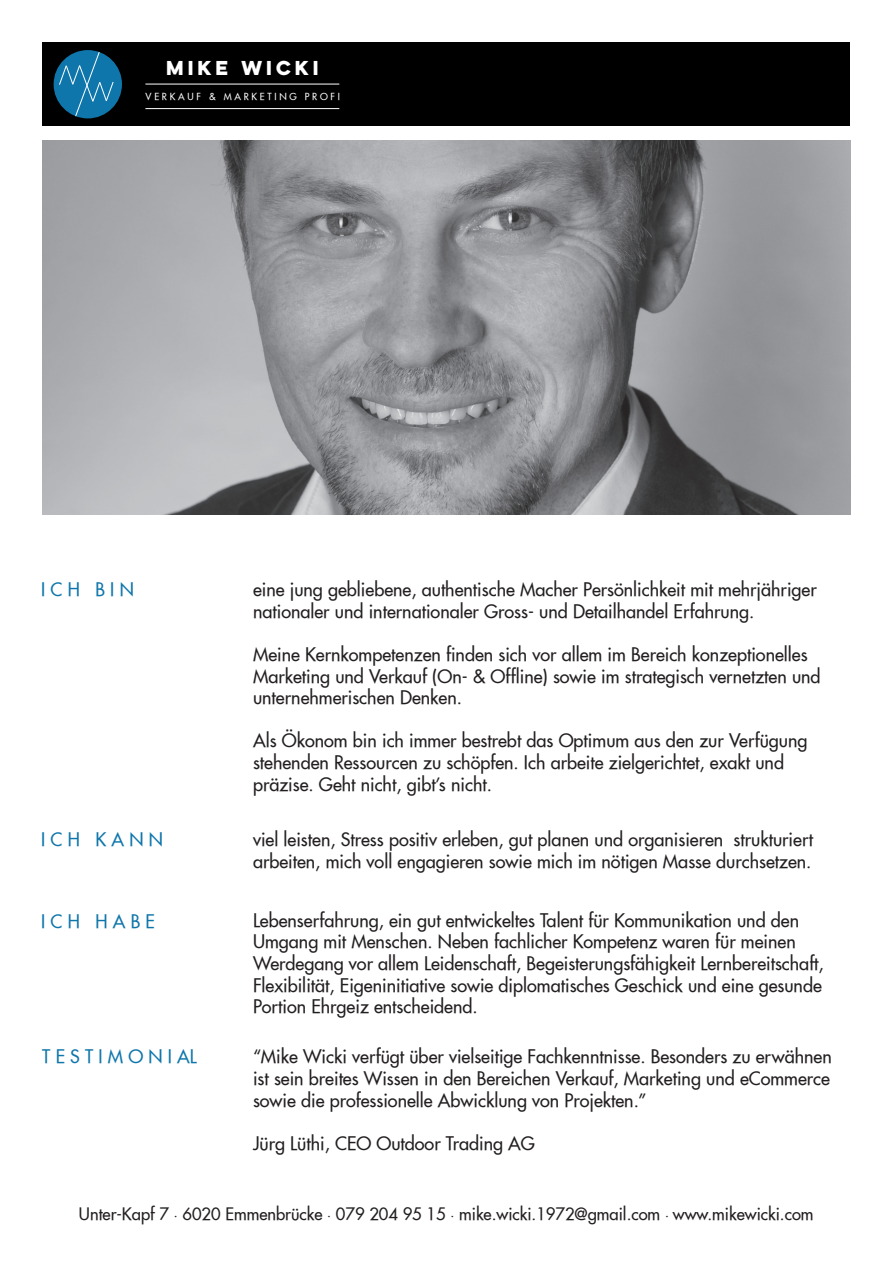
<style>
.page{position:relative;width:893px;height:1263px;background:#fff}
.page>*{position:absolute;margin:0;border:0;box-sizing:border-box;transform-origin:0 0}
.t1{font:18px/21.6px "Futura Extended";color:#231f20}
.t2{font:18px "Futura Extended";color:#0f76ab}
.t3{font:700 18px "Lulo Clean One";color:#fff}
.t4{font:16.5px "Futura Extended";color:#231f20}
.t5{font:9.45px "Futura Extended";color:#fff}
.s1{font-size:13.5px}
</style>
<div class="page">
<img style="left:43px;top:140px;width:807px;height:374px">
<div style="left:43px;top:43px;width:807px;height:83px;background:#000"></div>
<div style="left:54px;top:50px;width:68px;height:68px;background:#0f76ab;border-radius:50%"></div>
<svg style="left:58px;top:51px;width:56px;height:66px"></svg>
<hr style="left:145px;top:84px;width:194px;height:1px;background:#fff">
<hr style="left:145px;top:108px;width:194px;height:1px;background:#fff">
<p class="t3" style="left:166px;top:54px;width:158px">MIKE WICKI</p>
<p class="t5" style="left:146px;top:90px;width:196px">V E R K A U F &amp; M A R K E T I N G P R O F I</p>
<p class="t2" style="left:41px;top:578px;width:94px">I C H B I N</p>
<p class="t2" style="left:41px;top:828px;width:123px">I C H K A N N</p>
<p class="t2" style="left:41px;top:909px;width:115px">I C H H A B E</p>
<p class="t2" style="left:42px;top:1045px;width:156px">T E S T I M O N I AL</p>
<p class="t1" style="left:253px;top:579px;width:565px">eine jung gebliebene, authentische Macher Persönlichkeit mit mehrjähriger nationaler und internationaler Gross- und Detailhandel Erfahrung.</p>
<p class="t1" style="left:253px;top:643px;width:569px">Meine Kernkompetenzen finden sich vor allem im Bereich konzeptionelles<br>Marketing und Verkauf (On- &amp; Offline) sowie im strategisch vernetzten und unternehmerischen Denken.</p>
<p class="t1" style="left:253px;top:730px;width:556px">Als Ökonom bin ich immer bestrebt das Optimum aus den zur Verfügung stehenden Ressourcen zu schöpfen. Ich arbeite zielgerichtet, exakt und präzise. Geht nicht, gibt's nicht.</p>
<p class="t1" style="left:253px;top:828px;width:562px">viel leisten, Stress positiv erleben, gut planen und organisieren strukturiert arbeiten, mich voll engagieren sowie mich im nötigen Masse durchsetzen.</p>
<p class="t1" style="left:253px;top:909px;width:572px">Lebenserfahrung, ein gut entwickeltes Talent für Kommunikation und den Umgang mit Menschen. Neben fachlicher Kompetenz waren für meinen Werdegang vor allem Leidenschaft, Begeisterungsfähigkeit Lernbereitschaft, Flexibilität, Eigeninitiative sowie diplomatisches Geschick und eine gesunde Portion Ehrgeiz entscheidend.</p>
<p class="t1" style="left:253px;top:1046px;width:580px;text-align:justify">“Mike Wicki verfügt über vielseitige Fachkenntnisse. Besonders zu erwähnen ist sein breites Wissen in den Bereichen Verkauf, Marketing und eCommerce sowie die professionelle Abwicklung von Projekten.”</p>
<p class="t1" style="left:253px;top:1132px;width:283px">Jürg Lüthi, CEO Outdoor Trading AG</p>
<p class="t4" style="left:79px;top:1203px;width:736px">Unter-Kapf 7 <span class="s1">•</span> 6020 Emmenbrücke <span class="s1">•</span> 079 204 95 15 <span class="s1">•</span> mike.wicki.1972@gmail.com <span class="s1">•</span> www.mikewicki.com</p>
</div>
